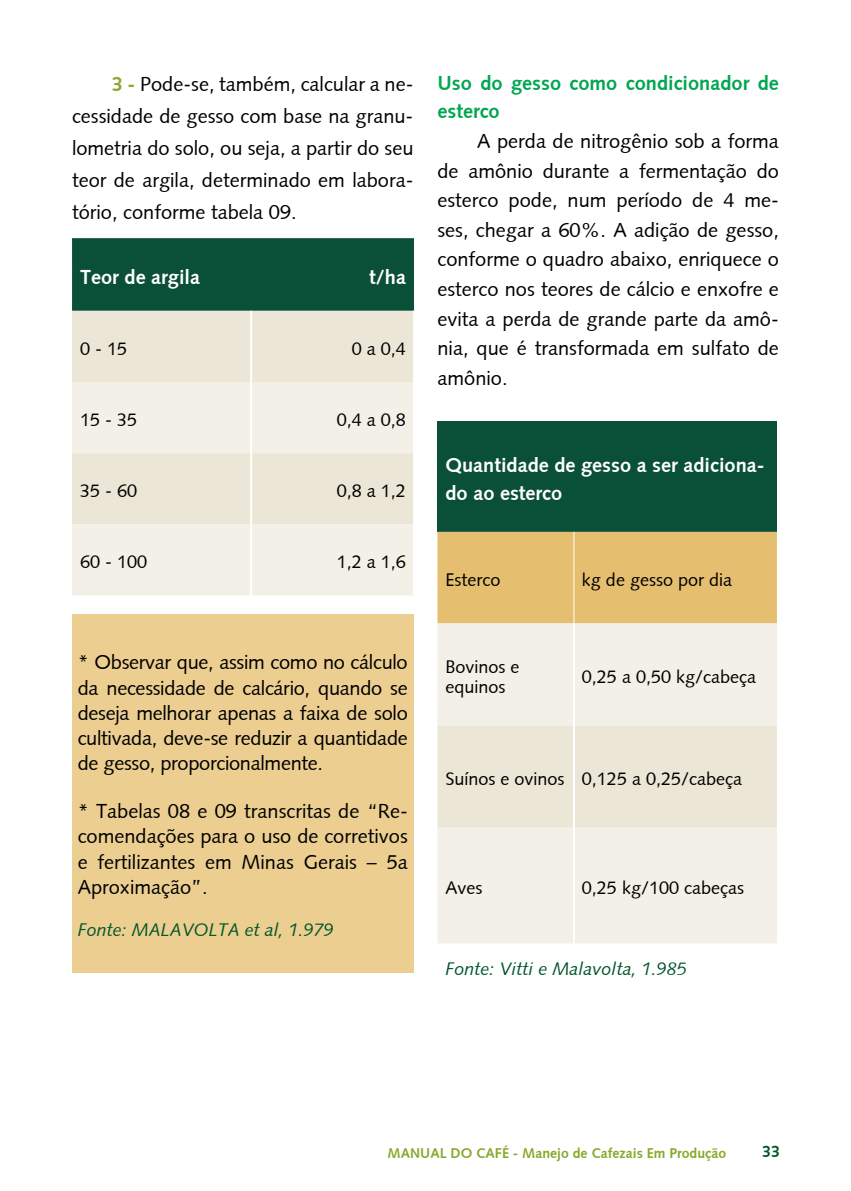
<style>
.page{position:relative;width:851px;height:1191px;background:#fff}
.page>*{position:absolute;margin:0;border:0;box-sizing:border-box;transform-origin:0 0}
.t1{font:20px/29.6px "Syntax Roman";color:#000;text-align:justify}
.t2{font:700 20px/28px "Syntax";color:#fff}
.t3{font:700 20px/28px "Syntax";color:#00a651}
.t4{font:18px/20px "Syntax Roman";color:#000}
.t5{font:italic 18px "Syntax";color:#005629}
.t6{font:700 16px "Syntax";color:#005629}
.t7{font:700 14px "Syntax";color:#88a82b}
.s1{font-family:"Syntax";font-weight:700;color:#88a82b}
</style>
<div class="page">
<div style="left:72px;top:238px;width:342px;height:73px;background:#0a4f38"></div>
<div style="left:72px;top:311px;width:341px;height:71px;background:#ebe6d5"></div>
<svg style="left:72px;top:382px;width:341px;height:213px;fill:#f3f0e7"></svg>
<hr style="left:250px;top:311px;width:2px;height:71px;background:#fff">
<hr style="left:250px;top:453px;width:2px;height:71px;background:#fff">
<hr style="left:250px;top:382px;width:2px;height:71px;background:#fff">
<hr style="left:250px;top:524px;width:2px;height:71px;background:#fff">
<div style="left:72px;top:614px;width:341px;height:359px;background:#ecce91"></div>
<div style="left:437px;top:421px;width:339px;height:111px;background:#0a4f38"></div>
<div style="left:437px;top:532px;width:339px;height:91px;background:#e5bf6f"></div>
<div style="left:437px;top:623px;width:339px;height:320px;background:#f3f0e7"></div>
<div style="left:437px;top:726px;width:339px;height:101px;background:#ebe6d5"></div>
<hr style="left:573px;top:532px;width:1px;height:91px;background:#fff">
<hr style="left:573px;top:623px;width:2px;height:103px;background:#fff">
<hr style="left:573px;top:726px;width:2px;height:101px;background:#fff">
<hr style="left:573px;top:827px;width:2px;height:116px;background:#fff">
<p class="t1" style="left:72px;top:68px;width:343px;line-height:32px;text-indent:40px"><span class="s1">3 -</span> Pode-se, também, calcular a ne&shy;cessidade de gesso com base na granu&shy;lometria do solo, ou seja, a partir do seu teor de argila, determinado em labora&shy;tório, conforme tabela 09.</p>
<p class="t2" style="left:80px;top:263px;width:122px">Teor de argila</p>
<p class="t2" style="left:369px;top:263px;width:38px">t/ha</p>
<p class="t4" style="left:80px;top:339px;width:49px">0 - 15</p>
<p class="t4" style="left:352px;top:339px;width:56px">0 a 0,4</p>
<p class="t4" style="left:80px;top:410px;width:59px">15 - 35</p>
<p class="t4" style="left:337px;top:410px;width:71px">0,4 a 0,8</p>
<p class="t4" style="left:80px;top:481px;width:59px">35 - 60</p>
<p class="t4" style="left:337px;top:481px;width:71px">0,8 a 1,2</p>
<p class="t4" style="left:80px;top:552px;width:69px">60 - 100</p>
<p class="t4" style="left:337px;top:552px;width:71px">1,2 a 1,6</p>
<p class="t1" style="left:78px;top:650px;width:331px;line-height:25.2px">* Observar que, assim como no cálculo da necessidade de calcário, quando se deseja melhorar apenas a faixa de solo cultivada, deve-se reduzir a quantidade de gesso, proporcionalmente.</p>
<p class="t1" style="left:78px;top:798px;width:331px;line-height:25.2px">* Tabelas 08 e 09 transcritas de “Re&shy;comendações para o uso de corretivos e fertilizantes em Minas Gerais – 5a Aproximação”.</p>
<p class="t5" style="left:78px;top:919px;width:258px">Fonte: MALAVOLTA et al, 1.979</p>
<p class="t3" style="left:437px;top:70px;width:343px">Uso do gesso como condicionador de esterco</p>
<p class="t1" style="left:437px;top:126px;width:343px;text-indent:40px">A perda de nitrogênio sob a forma de amônio durante a fermentação do esterco pode, num período de 4 me&shy;ses, chegar a 60%. A adição de gesso, conforme o quadro abaixo, enriquece o esterco nos teores de cálcio e enxofre e evita a perda de grande parte da amô&shy;nia, que é transformada em sulfato de amônio.</p>
<p class="t2" style="left:445px;top:451px;width:320px">Quantidade de gesso a ser adiciona&shy;do ao esterco</p>
<p class="t4" style="left:445px;top:570px;width:56px">Esterco</p>
<p class="t4" style="left:582px;top:570px;width:152px">kg de gesso por dia</p>
<p class="t4" style="left:445px;top:657px;width:76px">Bovinos e equinos</p>
<p class="t4" style="left:582px;top:667px;width:176px">0,25 a 0,50 kg/cabeça</p>
<p class="t4" style="left:445px;top:769px;width:298px">Suínos e ovinos 0,125 a 0,25/cabeça</p>
<p class="t4" style="left:445px;top:877px;width:39px">Aves</p>
<p class="t4" style="left:582px;top:877px;width:164px">0,25 kg/100 cabeças</p>
<p class="t5" style="left:445px;top:958px;width:243px">Fonte: Vitti e Malavolta, 1.985</p>
<p class="t7" style="left:387px;top:1145px;width:340px">MANUAL DO CAFÉ - Manejo de Cafezais Em Produção</p>
<p class="t6" style="left:762px;top:1142px;width:19px">33</p>
</div>
